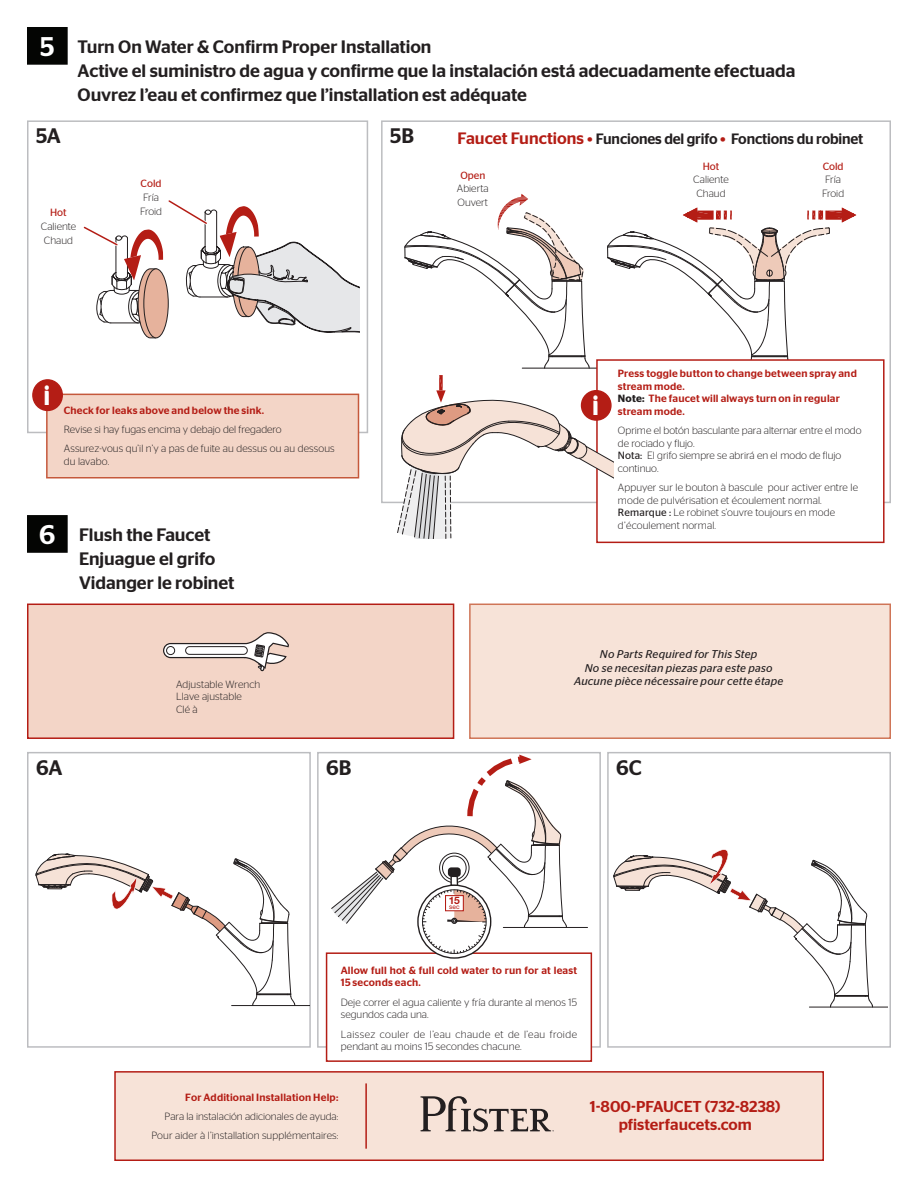
<style>
.page{position:relative;width:918px;height:1188px;background:#fff}
.page>*{position:absolute;margin:0;border:0;box-sizing:border-box;transform-origin:0 0}
.t1{font:500 27px "Stag Sans";color:#fff}
.t2{font:600 27px "Stag Sans";color:#fff;scale:.83 1}
.t3{font:500 21px "Stag Sans";letter-spacing:-.005em;color:#231f20}
.t4{font:500 18px/24px "Stag Sans";color:#231f20}
.t5{font:500 15.75px/18.3px "Stag Sans";color:#b41d15;text-align:center}
.t6{font:500 15px "Stag Sans";letter-spacing:-.01em;color:#231f20}
.t7{font:italic 11.25px/13.5px "Stag Sans";letter-spacing:.015em;color:#231f20;text-align:center}
.t8{font:300 10.5px/12.6px "Stag Sans";letter-spacing:.005em;color:#231f20}
.t9{font:500 10.5px/12.6px "Stag Sans";letter-spacing:.02em;color:#b41d15}
.t10{font:300 10.5px/12.6px "Stag Sans";letter-spacing:.03em;color:#231f20}
.t11{font:10.5px "Stag Sans";color:#b41d15}
.t12{font:6.6px "Helvetica Neue";color:#b41d15}
.s1{font-size:16.5px;color:#b41d15}
.s2{font-weight:600;color:#231f20}
.s3{font-weight:400}
</style>
<div class="page">
<div style="left:27px;top:27px;width:41px;height:38px;background:#040503;border:1px solid #040503"></div>
<div style="left:27px;top:515px;width:41px;height:38px;background:#040503;border:1px solid #040503"></div>
<div style="left:27px;top:604px;width:427px;height:135px;background:#f3d5c7;border:2px solid #b41d15"></div>
<div style="left:469px;top:604px;width:422px;height:135px;background:#f7e3d8;border:2px solid #cf7557"></div>
<div style="left:27px;top:120px;width:341px;height:313px;border:2px solid #bcbdc0"></div>
<div style="left:27px;top:752px;width:284px;height:296px;border:2px solid #bcbdc0"></div>
<div style="left:607px;top:752px;width:284px;height:296px;border:2px solid #bcbdc0"></div>
<div style="left:317px;top:752px;width:284px;height:296px;border:2px solid #bcbdc0"></div>
<div style="left:114px;top:1071px;width:710px;height:90px;background:#f7e3d8;border:2px solid #b41d15"></div>
<hr style="left:365px;top:1083px;width:2px;height:66px;background:#b41d15">
<svg style="left:420px;top:1096px;width:134px;height:36px"></svg>
<hr style="left:503px;top:927px;width:85px;height:1px;background:#231f20">
<hr style="left:809px;top:1007px;width:78px;height:1px;background:#231f20">
<svg style="left:613px;top:849px;width:261px;height:159px"></svg>
<hr style="left:232px;top:1005px;width:77px;height:1px;background:#231f20">
<svg style="left:35px;top:853px;width:261px;height:154px"></svg>
<div style="left:47px;top:394px;width:311px;height:84px;background:#f3d5c7"></div>
<div style="left:46px;top:394px;width:313px;height:84px;border:2px solid #c5583b"></div>
<div style="left:33px;top:380px;width:29px;height:30px;background:#b41d15;border-radius:50%"></div>
<div style="left:32px;top:379px;width:31px;height:32px;border:1px solid #b41d15;border-radius:50%"></div>
<svg style="left:163px;top:632px;width:126px;height:40px"></svg>
<div style="left:327px;top:953px;width:264px;height:108px;background:#fff"></div>
<div style="left:326px;top:952px;width:266px;height:110px;border:2px solid #b41d15"></div>
<div style="left:596px;top:359px;width:289px;height:184px;border:2px solid #b41d15"></div>
<svg style="left:395px;top:194px;width:461px;height:345px"></svg>
<svg style="left:331px;top:753px;width:236px;height:201px"></svg>
<svg style="left:83px;top:200px;width:276px;height:139px"></svg>
<h1 class="t1" style="left:40px;top:31px;width:16px">5</h1>
<h2 class="t3" style="left:36px;top:124px;width:26px">5A</h2>
<h3 class="t4" style="left:78px;top:34px;width:719px">Turn On Water &amp; Confirm Proper Installation<br>Active el suministro de agua y confirme que la instalación está adecuadamente efectuada<br>Ouvrez l’eau et confirmez que l’installation est adéquate</h3>
<h2 class="t3" style="left:390px;top:124px;width:25px">5B</h2>
<h3 class="t6" style="left:458px;top:130px;width:407px"><span class="s1">Faucet Functions •</span> Funciones del grifo <span class="s1">•</span> Fonctions du robinet</h3>
<p class="t11" style="left:141px;top:178px;width:22px">Cold</p>
<p class="t8" style="left:143px;top:191px;width:17px">Fría</p>
<p class="t11" style="left:50px;top:207px;width:18px">Hot</p>
<p class="t8" style="left:140px;top:205px;width:24px">Froid</p>
<p class="t8" style="left:41px;top:219px;width:37px;line-height:13.8px;text-align:center">Caliente<br>Chaud</p>
<h1 class="t2" style="left:44px;top:380px;width:9px">i</h1>
<p class="t9" style="left:64px;top:404px;width:202px">Check for leaks above and below the sink.</p>
<p class="t8" style="left:64px;top:420px;width:272px;line-height:19.4px">Revise si hay fugas encima y debajo del fregadero<br>Assurez-vous qu’il n’y a pas de fuite au dessus ou au dessous</p>
<p class="t8" style="left:64px;top:455px;width:47px">du lavabo.</p>
<h1 class="t1" style="left:39px;top:519px;width:18px">6</h1>
<h3 class="t4" style="left:79px;top:522px;width:157px">Flush the Faucet<br>Enjuague el grifo<br>Vidanger le robinet</h3>
<p class="t8" style="left:176px;top:678px;width:86px">Adjustable Wrench<br>Llave ajustable<br>Clé à</p>
<p class="t11" style="left:460px;top:169px;width:26px">Open</p>
<p class="t8" style="left:457px;top:182px;width:33px;line-height:13.8px">Abierta<br>Ouvert</p>
<p class="t11" style="left:703px;top:160px;width:18px">Hot</p>
<p class="t8" style="left:693px;top:173px;width:37px;line-height:13.8px;text-align:center">Caliente<br>Chaud</p>
<p class="t11" style="left:823px;top:160px;width:22px">Cold</p>
<p class="t8" style="left:822px;top:173px;width:24px;line-height:13.8px">Fría<br>Froid</p>
<h1 class="t2" style="left:593px;top:390px;width:9px">i</h1>
<p class="t9" style="left:618px;top:367px;width:240px">Press toggle button to change between spray and stream mode.<br><span class="s2">Note:</span> The faucet will always turn on in regular stream mode.</p>
<p class="t8" style="left:618px;top:424px;width:245px">Oprime el botón basculante para alternar entre el modo de rociado y flujo.<br><span class="s3">Nota:</span> El grifo siempre se abrirá en el modo de flujo continuo.</p>
<p class="t8" style="left:618px;top:481px;width:242px">Appuyer sur le bouton à bascule pour activer entre le mode de pulvérisation et écoulement normal.<br><span class="s3">Remarque :</span> Le robinet s’ouvre toujours en mode d’écoulement normal.</p>
<p class="t7" style="left:574px;top:648px;width:211px">No Parts Required for This Step<br>No se necesitan piezas para este paso<br>Aucune pièce nécessaire pour cette étape</p>
<h2 class="t3" style="left:36px;top:755px;width:28px">6A</h2>
<h2 class="t3" style="left:326px;top:755px;width:27px">6B</h2>
<h2 class="t3" style="left:616px;top:755px;width:27px">6C</h2>
<p class="t12" style="left:449px;top:902px;width:13px"><sup>15</sup>sec</p>
<p class="t9" style="left:341px;top:964px;width:238px">Allow full hot &amp; full cold water to run for at least<br>15 seconds each.</p>
<p class="t8" style="left:341px;top:996px;width:238px">Deje correr el agua caliente y fría durante al menos 15 segundos cada una.</p>
<p class="t10" style="left:341px;top:1028px;width:238px">Laissez couler de l’eau chaude et de l’eau froide pendant au moins 15 secondes chacune.</p>
<p class="t9" style="left:185px;top:1091px;width:155px">For Additional Installation Help:</p>
<p class="t8" style="left:151px;top:1106px;width:189px;line-height:19.4px;text-align:right">Para la instalación adicionales de ayuda:<br>Pour aider à l’installation supplémentaires:</p>
<h3 class="t5" style="left:590px;top:1097px;width:192px">1-800-PFAUCET (732-8238) pfisterfaucets.com</h3>
</div>
